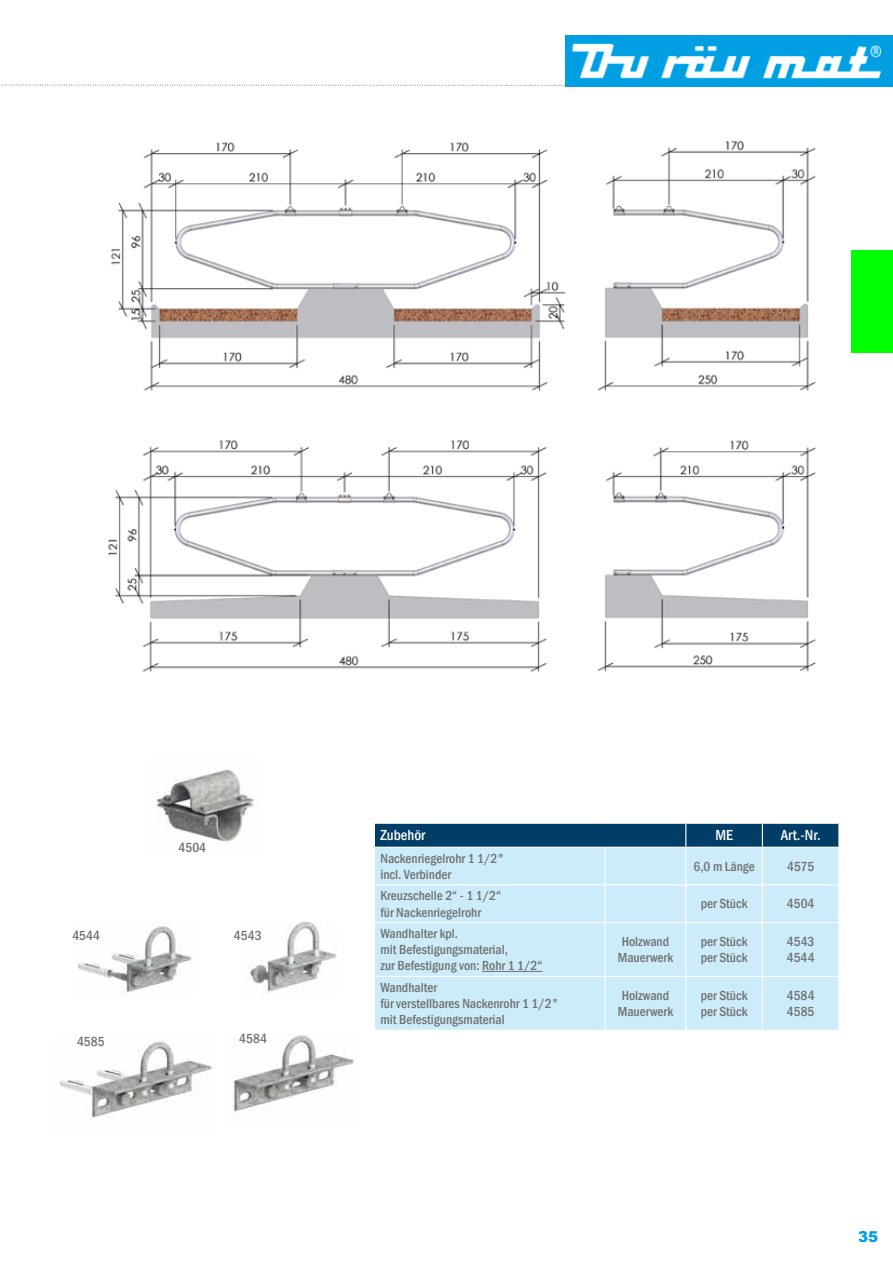
<style>
.page{position:relative;width:893px;height:1263px;background:#fff}
.page>*{position:absolute;margin:0;border:0;box-sizing:border-box;transform-origin:0 0}
.t1{font:500 condensed 15px "Franklin Gothic";color:#fff}
.t2{font:900 15px "Arial";color:#009ee0}
.t3{font:500 condensed 13.5px/16.2px "Franklin Gothic";color:#707172}
</style>
<div class="page">
<div style="left:851px;top:251px;width:42px;height:102px;background:#0f0"></div>
<svg style="left:1px;top:85px;width:564px;height:1px"></svg>
<img style="left:565px;top:36px;width:328px;height:50px">
<img style="left:156px;top:769px;width:98px;height:74px">
<img style="left:108px;top:141px;width:708px;height:531px">
<div style="left:375px;top:848px;width:463px;height:182px;background:#ccecf9"></div>
<hr style="left:604px;top:848px;width:2px;height:36px;background:#fff">
<hr style="left:685px;top:848px;width:1px;height:36px;background:#fff">
<hr style="left:762px;top:848px;width:1px;height:36px;background:#fff">
<hr style="left:374px;top:884px;width:231px;height:1px;background:#fff">
<hr style="left:605px;top:884px;width:81px;height:1px;background:#fff">
<hr style="left:604px;top:885px;width:2px;height:37px;background:#fff">
<hr style="left:686px;top:884px;width:76px;height:1px;background:#fff">
<hr style="left:685px;top:885px;width:1px;height:37px;background:#fff">
<hr style="left:762px;top:884px;width:77px;height:1px;background:#fff">
<hr style="left:762px;top:885px;width:1px;height:37px;background:#fff">
<hr style="left:374px;top:922px;width:231px;height:1px;background:#fff">
<hr style="left:605px;top:922px;width:81px;height:1px;background:#fff">
<hr style="left:604px;top:923px;width:2px;height:53px;background:#fff">
<hr style="left:686px;top:922px;width:76px;height:1px;background:#fff">
<hr style="left:685px;top:923px;width:1px;height:53px;background:#fff">
<hr style="left:762px;top:922px;width:77px;height:1px;background:#fff">
<hr style="left:762px;top:923px;width:1px;height:53px;background:#fff">
<hr style="left:374px;top:976px;width:231px;height:1px;background:#fff">
<hr style="left:605px;top:976px;width:81px;height:1px;background:#fff">
<hr style="left:604px;top:977px;width:2px;height:53px;background:#fff">
<hr style="left:686px;top:976px;width:76px;height:1px;background:#fff">
<hr style="left:685px;top:977px;width:1px;height:53px;background:#fff">
<hr style="left:762px;top:976px;width:77px;height:1px;background:#fff">
<hr style="left:762px;top:977px;width:1px;height:53px;background:#fff">
<svg style="left:374px;top:823px;width:465px;height:24px;background:#0a446c"></svg>
<hr style="left:605px;top:823px;width:81px;height:1px;background:#fff">
<hr style="left:686px;top:823px;width:76px;height:1px;background:#fff">
<hr style="left:762px;top:823px;width:77px;height:1px;background:#fff">
<hr style="left:482px;top:971px;width:60px;height:1px;background:#707172">
<img style="left:250px;top:922px;width:87px;height:71px">
<img style="left:78px;top:926px;width:114px;height:67px">
<img style="left:59px;top:1041px;width:154px;height:81px">
<img style="left:233px;top:1035px;width:121px;height:83px">
<p class="t3" style="left:179px;top:839px;width:29px">4504</p>
<p class="t3" style="left:72px;top:927px;width:29px">4544</p>
<p class="t3" style="left:234px;top:927px;width:29px">4543</p>
<p class="t3" style="left:77px;top:1033px;width:29px">4585</p>
<p class="t3" style="left:239px;top:1030px;width:29px">4584</p>
<p class="t1" style="left:380px;top:826px;width:46px">Zubehör</p>
<p class="t1" style="left:715px;top:826px;width:19px">ME</p>
<p class="t1" style="left:781px;top:826px;width:41px">Art.-Nr.</p>
<p class="t3" style="left:380px;top:850px;width:125px">Nackenriegelrohr 1 1/2" incl. Verbinder</p>
<p class="t3" style="left:693px;top:858px;width:63px">6,0 m Länge</p>
<p class="t3" style="left:787px;top:858px;width:29px">4575</p>
<p class="t3" style="left:380px;top:888px;width:122px">Kreuzschelle 2“ - 1 1/2“ für Nackenriegelrohr</p>
<p class="t3" style="left:701px;top:896px;width:48px">per Stück</p>
<p class="t3" style="left:787px;top:896px;width:29px">4504</p>
<p class="t3" style="left:380px;top:925px;width:164px">Wandhalter kpl.<br>mit Befestigungsmaterial,<br>zur Befestigung von: Rohr 1 1/2“</p>
<p class="t3" style="left:618px;top:933px;width:57px">Holzwand<br>Mauerwerk</p>
<p class="t3" style="left:701px;top:933px;width:48px">per Stück per Stück</p>
<p class="t3" style="left:787px;top:933px;width:29px">4543<br>4544</p>
<p class="t3" style="left:380px;top:979px;width:180px">Wandhalter<br>für verstellbares Nackenrohr 1 1/2" mit Befestigungsmaterial</p>
<p class="t3" style="left:618px;top:987px;width:57px">Holzwand<br>Mauerwerk</p>
<p class="t3" style="left:701px;top:987px;width:48px">per Stück per Stück</p>
<p class="t3" style="left:787px;top:987px;width:29px">4584<br>4585</p>
<p class="t2" style="left:858px;top:1225px;width:22px">35</p>
</div>
